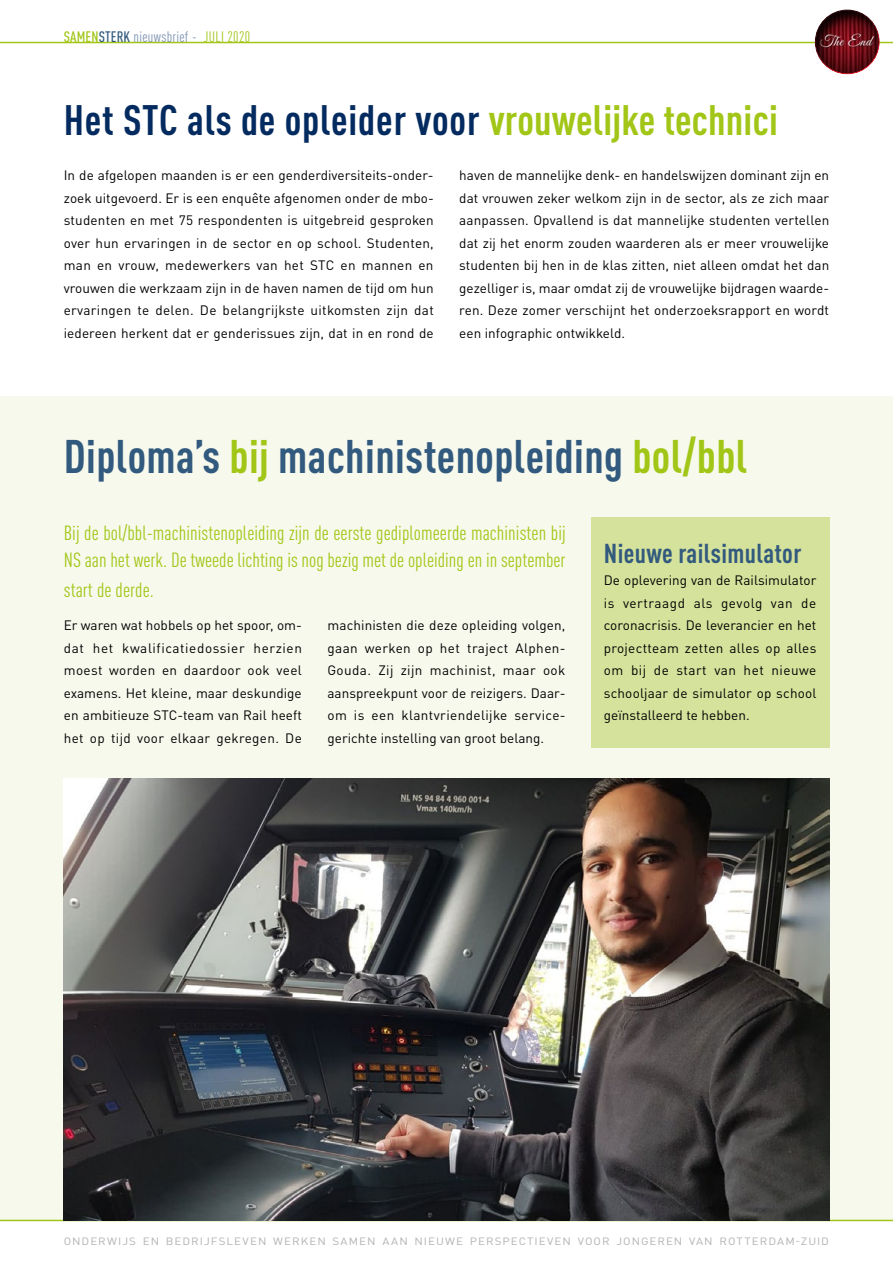
<style>
.page{position:relative;width:893px;height:1263px;background:#fff}
.page>*{position:absolute;margin:0;border:0;box-sizing:border-box;transform-origin:0 0}
.t1{font:700 condensed 46.5px "DINOT";letter-spacing:.01em;color:#325a7e}
.t2{font:700 condensed 42px "DINOT";letter-spacing:.01em;color:#042b60}
.t3{font:700 condensed 27px "DINOT";letter-spacing:.015em;color:#325a7e}
.t4{font:condensed 20.25px/27px "DINOT";letter-spacing:.005em;color:#a2c617}
.t5{font:condensed 15px "DINOT";letter-spacing:.02em;color:#7d92b0}
.t6{font:13.5px/22.5px "DINOT";letter-spacing:.01em;color:#000;text-align:justify}
.t7{font:10.5px "DINOT";letter-spacing:.085em;color:#b3b2b2;scale:1.1 1}
.s1{font-weight:500;color:#a2c617}
.s2{font-weight:500;color:#325a7e}
.s3{color:#a2c617}
</style>
<div class="page">
<div style="left:0;top:396px;width:893px;height:824px;background:#f7f9ed"></div>
<div style="left:591px;top:518px;width:238px;height:230px;background:#d5e29b"></div>
<hr style="left:0;top:1220px;width:893px;height:1px;background:#a2c617">
<hr style="left:0;top:42px;width:893px;height:1px;background:#a2c617">
<div style="left:803px;top:0;width:89px;height:75px;background:#000;opacity:.8"></div>
<img style="left:64px;top:779px;width:765px;height:441px">
<p class="t5" style="left:64px;top:28px;width:188px"><span class="s1">SAMEN</span><span class="s2">STERK</span> nieuwsbrief - <span class="s3">JULI 2020</span></p>
<h2 class="t2" style="left:64px;top:95px;width:715px">Het STC als de opleider voor <span class="s3">vrouwelijke technici</span></h2>
<p class="t6" style="left:64px;top:164px;width:372px">In de afgelopen maanden is er een genderdiversiteits-onder&shy;zoek uitgevoerd. Er is een enquête afgenomen onder de mbo&shy;studenten en met 75 respondenten is uitgebreid gesproken over hun ervaringen in de sector en op school. Studenten, man en vrouw, medewerkers van het STC en mannen en vrouwen die werkzaam zijn in de haven namen de tijd om hun ervaringen te delen. De belangrijkste uitkomsten zijn dat iedereen herkent dat er genderissues zijn, dat in en rond de</p>
<p class="t6" style="left:459px;top:164px;width:372px">haven de mannelijke denk- en handelswijzen dominant zijn en dat vrouwen zeker welkom zijn in de sector, als ze zich maar aanpassen. Opvallend is dat mannelijke studenten vertellen dat zij het enorm zouden waarderen als er meer vrouwelijke studenten bij hen in de klas zitten, niet alleen omdat het dan gezelliger is, maar omdat zij de vrouwelijke bijdragen waarde&shy;ren. Deze zomer verschijnt het onderzoeksrapport en wordt een infographic ontwikkeld.</p>
<h1 class="t1" style="left:64px;top:428px;width:685px">Diploma’s <span class="s3">bij</span> machinistenopleiding <span class="s3">bol/bbl</span></h1>
<h3 class="t4" style="left:64px;top:519px;width:503px">Bij de bol/bbl-machinistenopleiding zijn de eerste gediplomeerde machinisten bij<br>NS aan het werk. De tweede lichting is nog bezig met de opleiding en in september</h3>
<h3 class="t4" style="left:64px;top:576px;width:92px">start de derde.</h3>
<p class="t6" style="left:64px;top:614px;width:240px">Er waren wat hobbels op het spoor, om&shy;dat het kwalificatiedossier herzien moest worden en daardoor ook veel examens. Het kleine, maar deskundige en ambitieuze STC-team van Rail heeft het op tijd voor elkaar gekregen. De</p>
<p class="t6" style="left:327px;top:614px;width:240px;text-align:left">machinisten die deze opleiding volgen, gaan werken op het traject Alphen-Gouda. Zij zijn machinist, maar ook aanspreekpunt voor de reizigers. Daar&shy;om is een klantvriendelijke service&shy;gerichte instelling van groot belang.</p>
<h3 class="t3" style="left:604px;top:537px;width:199px">Nieuwe railsimulator</h3>
<p class="t6" style="left:604px;top:569px;width:214px">De oplevering van de Railsimulator is vertraagd als gevolg van de coronacrisis. De leverancier en het projectteam zetten alles op alles om bij de start van het nieuwe schooljaar de simulator op school geïnstalleerd te hebben.</p>
<p class="t7" style="left:64px;top:1234px;width:697px">ONDERWIJS EN BEDRIJFSLEVEN WERKEN SAMEN AAN NIEUWE PERSPECTIEVEN VOOR JONGEREN VAN ROTTERDAM-ZUID</p>
</div>
